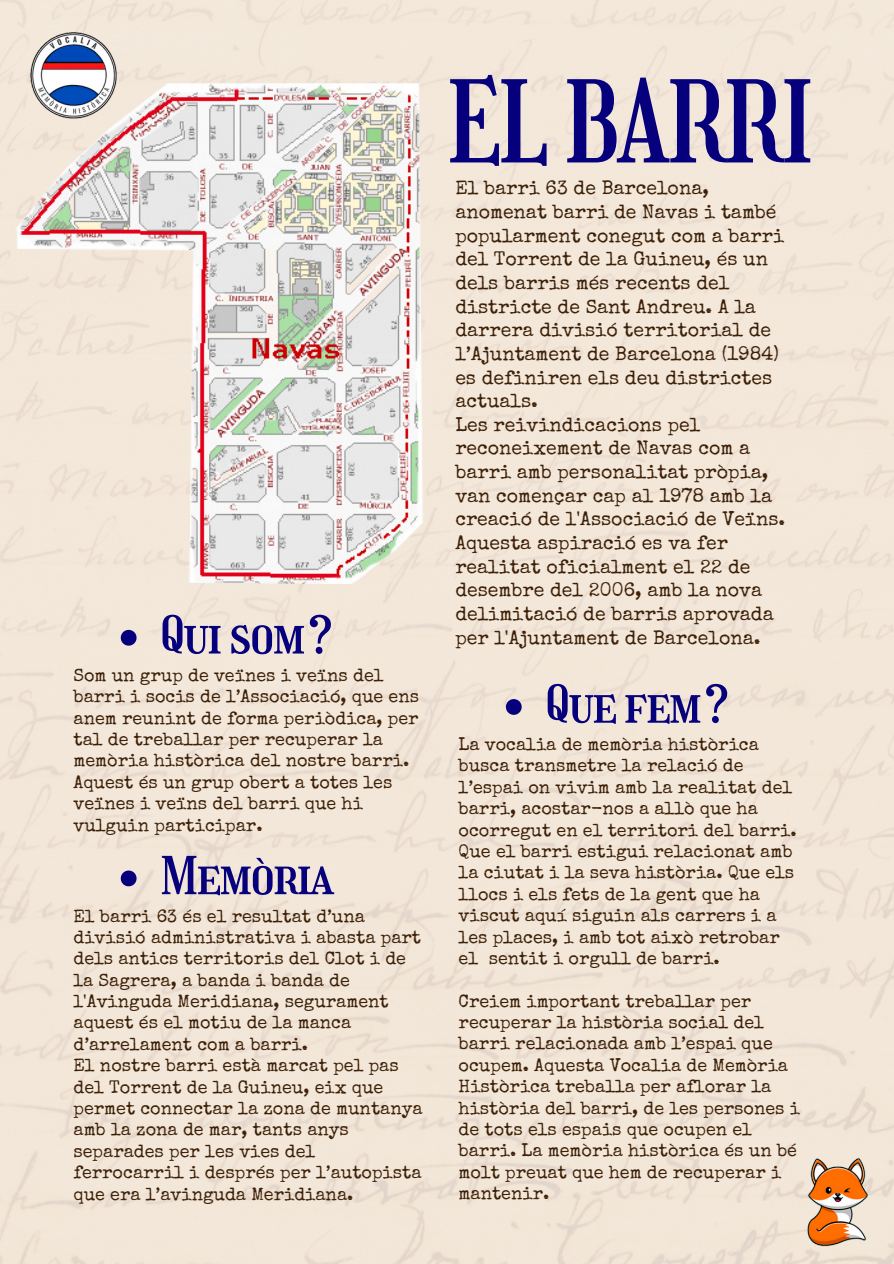
<style>
.page{position:relative;width:894px;height:1264px;background:#fff}
.page>*{position:absolute;margin:0;border:0;box-sizing:border-box;transform-origin:0 0}
.t1{font:111px "Girassol";letter-spacing:-.02em;color:#06007c}
.t2{font:51px "Girassol";letter-spacing:-.02em;color:#06007c}
.t3{font:19.5px/23.7px "Special Elite";color:#3d2007}
.t4{font:18px/21.3px "Special Elite";color:#3d2007}
</style>
<div class="page">
<img style="left:0;top:0;width:893px;height:1263px">
<img style="left:800px;top:1153px;width:69px;height:96px">
<img style="left:0;top:74px;width:430px;height:509px">
<img style="left:25px;top:28px;width:97px;height:97px">
<svg style="left:505px;top:699px;width:16px;height:15px"></svg>
<svg style="left:121px;top:870px;width:15px;height:16px"></svg>
<svg style="left:121px;top:630px;width:15px;height:15px"></svg>
<p class="t2" style="left:160px;top:605px;width:175px">Qui som?</p>
<p class="t4" style="left:73px;top:666px;width:347px">Som un grup de veïnes i veïns del barri i socis de l’Associació, que ens anem reunint de forma periòdica, per tal de treballar per recuperar la memòria històrica del nostre barri.<br>Aquest és un grup obert a totes les veïnes i veïns del barri que hi vulguin participar.</p>
<h1 class="t2" style="left:160px;top:846px;width:175px">Memòria</h1>
<p class="t4" style="left:73px;top:907px;width:349px">El barri 63 és el resultat d’una divisió administrativa i abasta part dels antics territoris del Clot i de la Sagrera, a banda i banda de l'Avinguda Meridiana, segurament aquest és el motiu de la manca d’arrelament com a barri.</p>
<p class="t4" style="left:73px;top:1056px;width:350px">El nostre barri està marcat pel pas del Torrent de la Guineu, eix que permet connectar la zona de muntanya amb la zona de mar, tants anys separades per les vies del ferrocarril i després per l’autopista que era l’avinguda Meridiana.</p>
<p class="t1" style="left:446px;top:58px;width:368px">EL BARRI</p>
<p class="t3" style="left:455px;top:179px;width:330px">El barri 63 de Barcelona, anomenat barri de Navas i també popularment conegut com a barri del Torrent de la Guineu, és un dels barris més recents del districte de Sant Andreu. A la darrera divisió territorial de l’Ajuntament de Barcelona (1984) es definiren els deu districtes actuals.</p>
<p class="t3" style="left:455px;top:415px;width:331px">Les reivindicacions pel reconeixement de Navas com a barri amb personalitat pròpia, van començar cap al 1978 amb la creació de l'Associació de Veïns.<br>Aquesta aspiració es va fer realitat oficialment el 22 de desembre del 2006, amb la nova delimitació de barris aprovada per l'Ajuntament de Barcelona.</p>
<p class="t2" style="left:545px;top:674px;width:186px">Que fem?</p>
<p class="t4" style="left:458px;top:735px;width:339px">La vocalia de memòria històrica busca transmetre la relació de l’espai on vivim amb la realitat del barri, acostar-nos a allò que ha ocorregut en el territori del barri.</p>
<p class="t4" style="left:458px;top:842px;width:337px">Que el barri estigui relacionat amb la ciutat i la seva història. Que els llocs i els fets de la gent que ha viscut aquí siguin als carrers i a les places, i amb tot això retrobar el sentit i orgull de barri.</p>
<p class="t4" style="left:458px;top:992px;width:343px">Creiem important treballar per recuperar la història social del barri relacionada amb l’espai que ocupem. Aquesta Vocalia de Memòria<br>Històrica treballa per aflorar la història del barri, de les persones i de tots els espais que ocupen el barri. La memòria històrica és un bé molt preuat que hem de recuperar i mantenir.</p>
</div>
